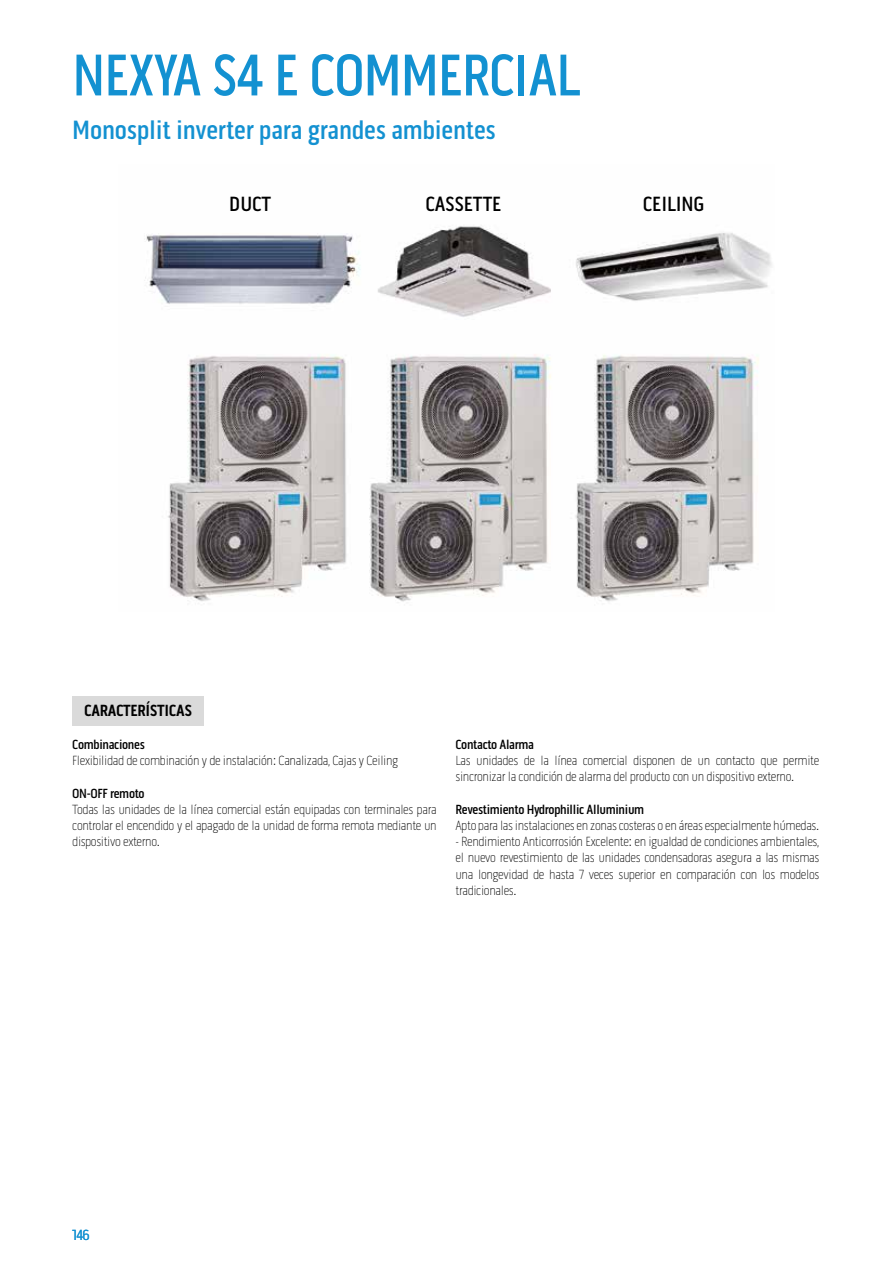
<style>
.page{position:relative;width:893px;height:1263px;background:#fff}
.page>*{position:absolute;margin:0;border:0;box-sizing:border-box;transform-origin:0 0}
.t1{font:500 60px "Pill Gothic 300 mg";letter-spacing:-.02em;color:#1391d1;scale:.95 1}
.t2{font:500 27px "Pill Gothic 300 mg";letter-spacing:-.01em;color:#1391d1}
.t3{font:500 21px "Pill Gothic 300 mg";letter-spacing:-.01em;color:#000}
.t4{font:700 16.5px "Pill Gothic 300 mg";letter-spacing:-.02em;color:#000}
.t5{font:15px "Pill Gothic 300 mg";color:#1391d1}
.t6{font:100 13.5px/16.2px "Pill Gothic 300 mg";letter-spacing:-.025em;color:#000;text-align:justify}
.t7{font:500 13.5px "Pill Gothic 300 mg";letter-spacing:-.025em;color:#000}
</style>
<div class="page">
<img style="left:144px;top:226px;width:628px;height:376px">
<div style="left:72px;top:696px;width:132px;height:30px;background:#dadada"></div>
<h1 class="t1" style="left:72px;top:40px;width:536px">NEXYA S4 E COMMERCIAL</h1>
<h2 class="t2" style="left:72px;top:114px;width:425px">Monosplit inverter para grandes ambientes</h2>
<h3 class="t3" style="left:229px;top:191px;width:43px">DUCT</h3>
<h3 class="t3" style="left:425px;top:191px;width:78px">CASSETTE</h3>
<h3 class="t3" style="left:643px;top:191px;width:63px">CEILING</h3>
<p class="t4" style="left:84px;top:700px;width:109px">CARACTERÍSTICAS</p>
<p class="t7" style="left:72px;top:736px;width:74px">Combinaciones</p>
<p class="t6" style="left:72px;top:752px;width:327px">Flexibilidad de combinación y de instalación: Canalizada, Cajas y Ceiling</p>
<p class="t7" style="left:72px;top:785px;width:74px">ON-OFF remoto</p>
<p class="t6" style="left:72px;top:801px;width:366px">Todas las unidades de la línea comercial están equipadas con terminales para controlar el encendido y el apagado de la unidad de forma remota mediante un dispositivo externo.</p>
<p class="t7" style="left:455px;top:736px;width:80px">Contacto Alarma</p>
<p class="t6" style="left:455px;top:752px;width:365px">Las unidades de la línea comercial disponen de un contacto que permite sincronizar la condición de alarma del producto con un dispositivo externo.</p>
<p class="t7" style="left:455px;top:801px;width:190px">Revestimiento Hydrophillic Alluminium</p>
<p class="t6" style="left:455px;top:817px;width:365px">Apto para las instalaciones en zonas costeras o en áreas especialmente húmedas.</p>
<p class="t6" style="left:455px;top:833px;width:365px">- Rendimiento Anticorrosión Excelente: en igualdad de condiciones ambientales, el nuevo revestimiento de las unidades condensadoras asegura a las mismas una longevidad de hasta 7 veces superior en comparación con los modelos tradicionales.</p>
<p class="t5" style="left:72px;top:1226px;width:19px">146</p>
</div>
